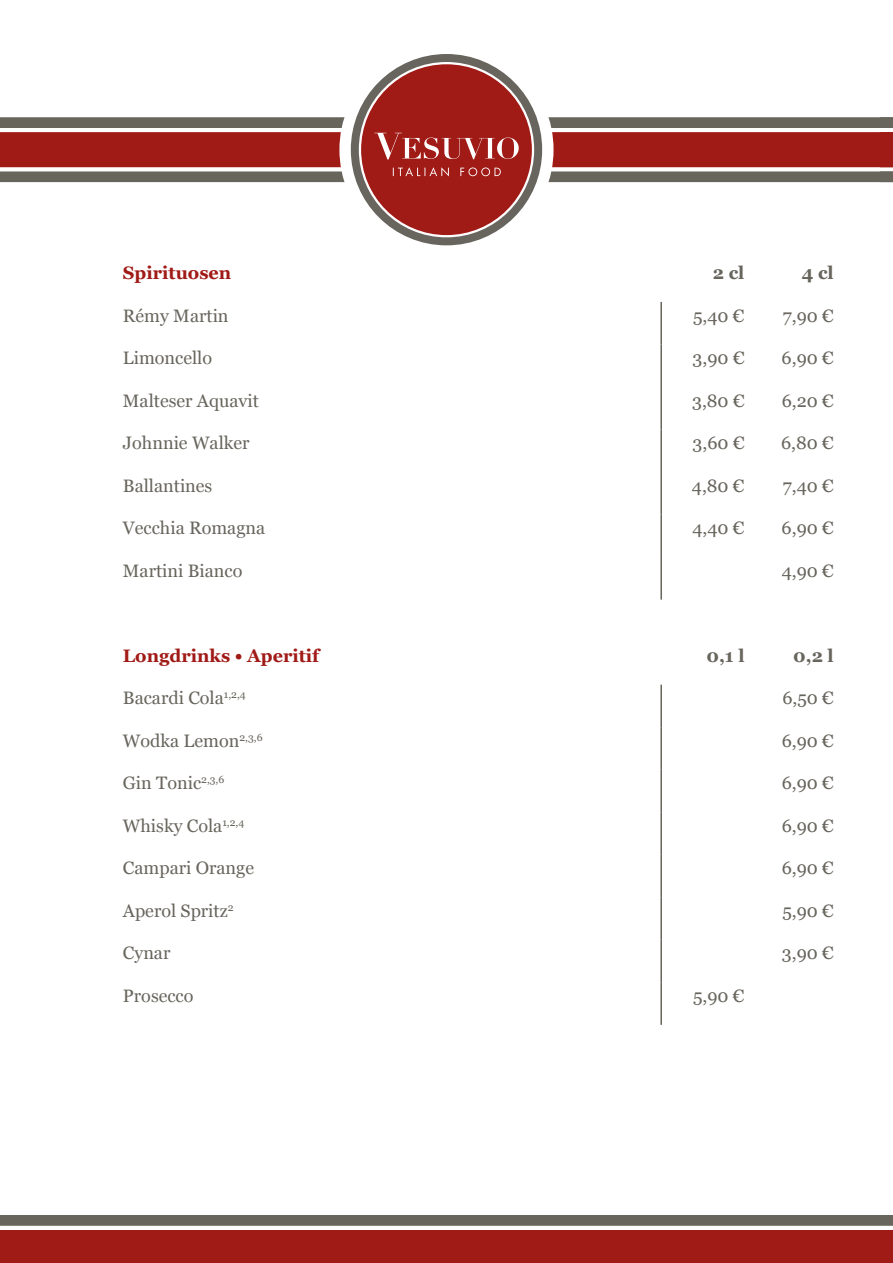
<style>
.page{position:relative;width:893px;height:1263px;background:#fff}
.page>*{position:absolute;margin:0;border:0;box-sizing:border-box;transform-origin:0 0}
.t1{font:18px "Vani";color:#68655d}
.t2{font:700 18px "Vani";color:#a01a16}
.t3{font:700 18px "Vani";color:#68655d}
</style>
<div class="page">
<hr style="left:660px;top:302px;width:2px;height:42px;background:#68655d">
<hr style="left:660px;top:344px;width:2px;height:43px;background:#68655d">
<hr style="left:660px;top:387px;width:2px;height:42px;background:#68655d">
<hr style="left:660px;top:429px;width:2px;height:43px;background:#68655d">
<hr style="left:660px;top:472px;width:2px;height:42px;background:#68655d">
<hr style="left:660px;top:514px;width:2px;height:43px;background:#68655d">
<hr style="left:660px;top:557px;width:2px;height:43px;background:#68655d">
<hr style="left:660px;top:685px;width:2px;height:42px;background:#68655d">
<hr style="left:660px;top:727px;width:2px;height:43px;background:#68655d">
<hr style="left:660px;top:770px;width:2px;height:42px;background:#68655d">
<hr style="left:660px;top:812px;width:2px;height:43px;background:#68655d">
<hr style="left:660px;top:855px;width:2px;height:42px;background:#68655d">
<hr style="left:660px;top:897px;width:2px;height:43px;background:#68655d">
<hr style="left:660px;top:940px;width:2px;height:42px;background:#68655d">
<hr style="left:660px;top:982px;width:2px;height:43px;background:#68655d">
<svg style="left:548px;top:117px;width:345px;height:65px;background:#9a514c"></svg>
<svg style="left:0;top:117px;width:345px;height:65px;background:#9a514c"></svg>
<div style="left:340px;top:43px;width:213px;height:213px;background:#fff;border-radius:50%"></div>
<svg style="left:351px;top:54px;width:191px;height:191px;background:#7a7871"></svg>
<div style="left:360px;top:63px;width:173px;height:173px;background:#a01a16;border-radius:50%"></div>
<svg style="left:374px;top:133px;width:145px;height:27px"></svg>
<svg style="left:393px;top:167px;width:108px;height:9px"></svg>
<svg style="left:0;top:1215px;width:893px;height:48px;background:#9b3e3a"></svg>
<p class="t2" style="left:123px;top:262px;width:110px">Spirituosen</p>
<p class="t3" style="left:713px;top:262px;width:33px">2 cl</p>
<p class="t3" style="left:802px;top:262px;width:34px">4 cl</p>
<p class="t1" style="left:123px;top:305px;width:107px">Rémy Martin</p>
<p class="t1" style="left:693px;top:305px;width:53px">5,40 €</p>
<p class="t1" style="left:783px;top:305px;width:53px">7,90 €</p>
<p class="t1" style="left:123px;top:347px;width:91px">Limoncello</p>
<p class="t1" style="left:693px;top:347px;width:53px">3,90 €</p>
<p class="t1" style="left:782px;top:347px;width:54px">6,90 €</p>
<p class="t1" style="left:123px;top:390px;width:138px">Malteser Aquavit</p>
<p class="t1" style="left:692px;top:390px;width:54px">3,80 €</p>
<p class="t1" style="left:782px;top:390px;width:54px">6,20 €</p>
<p class="t1" style="left:123px;top:432px;width:128px">Johnnie Walker</p>
<p class="t1" style="left:693px;top:432px;width:53px">3,60 €</p>
<p class="t1" style="left:781px;top:432px;width:54px">6,80 €</p>
<p class="t1" style="left:123px;top:475px;width:91px">Ballantines</p>
<p class="t1" style="left:692px;top:475px;width:54px">4,80 €</p>
<p class="t1" style="left:783px;top:475px;width:53px">7,40 €</p>
<p class="t1" style="left:123px;top:517px;width:144px">Vecchia Romagna</p>
<p class="t1" style="left:692px;top:517px;width:54px">4,40 €</p>
<p class="t1" style="left:782px;top:517px;width:54px">6,90 €</p>
<p class="t1" style="left:123px;top:560px;width:121px">Martini Bianco</p>
<p class="t1" style="left:782px;top:560px;width:54px">4,90 €</p>
<p class="t2" style="left:123px;top:645px;width:198px">Longdrinks • Aperitif</p>
<p class="t3" style="left:706px;top:645px;width:40px">0,1 l</p>
<p class="t3" style="left:793px;top:645px;width:42px">0,2 l</p>
<p class="t1" style="left:123px;top:687px;width:124px">Bacardi Cola<sup>1,2,4</sup></p>
<p class="t1" style="left:782px;top:687px;width:53px">6,50 €</p>
<p class="t1" style="left:123px;top:730px;width:141px">Wodka Lemon<sup>2,3,6</sup></p>
<p class="t1" style="left:782px;top:730px;width:54px">6,90 €</p>
<p class="t1" style="left:123px;top:772px;width:103px">Gin Tonic<sup>2,3,6</sup></p>
<p class="t1" style="left:782px;top:772px;width:54px">6,90 €</p>
<p class="t1" style="left:123px;top:815px;width:123px">Whisky Cola<sup>1,2,4</sup></p>
<p class="t1" style="left:782px;top:815px;width:54px">6,90 €</p>
<p class="t1" style="left:123px;top:858px;width:133px">Campari Orange</p>
<p class="t1" style="left:782px;top:858px;width:54px">6,90 €</p>
<p class="t1" style="left:123px;top:900px;width:112px">Aperol Spritz<sup>2</sup></p>
<p class="t1" style="left:782px;top:900px;width:53px">5,90 €</p>
<p class="t1" style="left:123px;top:943px;width:49px">Cynar</p>
<p class="t1" style="left:782px;top:943px;width:53px">3,90 €</p>
<p class="t1" style="left:123px;top:985px;width:72px">Prosecco</p>
<p class="t1" style="left:693px;top:985px;width:53px">5,90 €</p>
</div>
